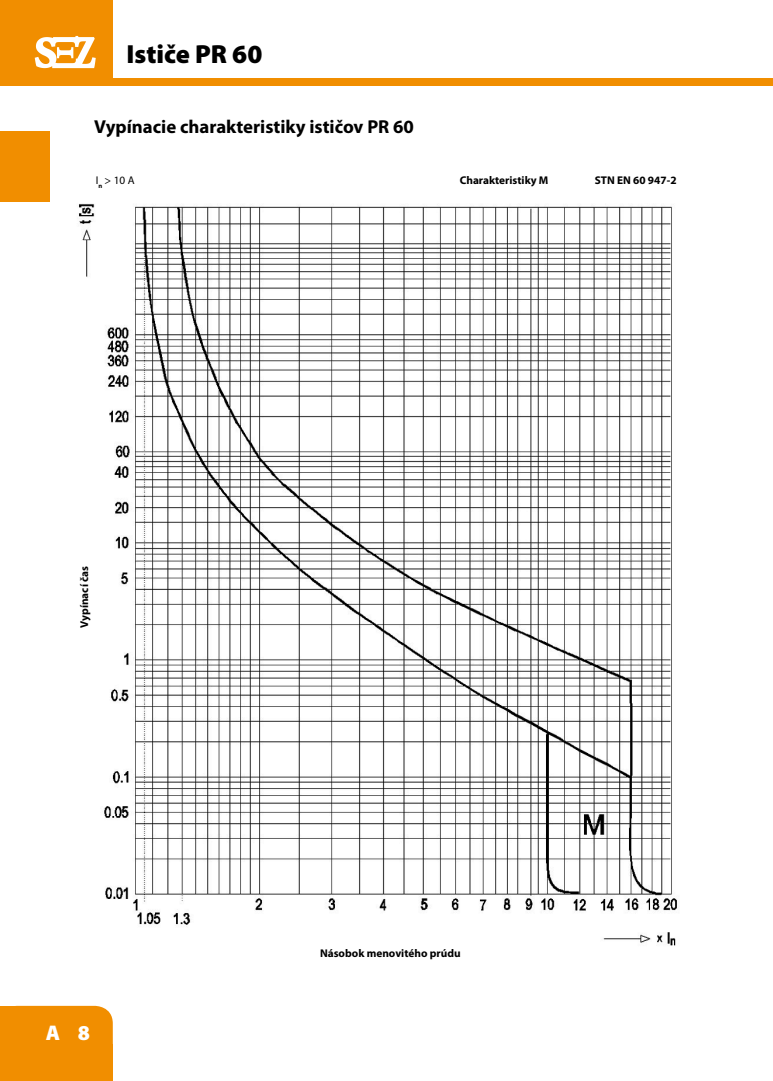
<style>
.page{position:relative;width:773px;height:1081px;background:#fff}
.page>*{position:absolute;margin:0;border:0;box-sizing:border-box;transform-origin:0 0}
.t1{font:900 26.25px "Myriad Pro";color:#000}
.t2{font:900 21.25px "Myriad Pro";color:#fff}
.t3{font:700 18.75px "Myriad Pro";color:#000}
.t4{font:700 11.25px "Myriad Pro";color:#000}
.t5{font:11.25px "Myriad Pro";color:#000}
</style>
<div class="page">
<div style="left:0;top:78px;width:772px;height:7px;background:#f18e00"></div>
<div style="left:0;top:1006px;width:113px;height:75px;background:#f18e00"></div>
<div style="left:79px;top:1044px;width:34px;height:37px;background:#f18e00"></div>
<div style="left:0;top:1044px;width:33px;height:37px;background:#f18e00"></div>
<div style="left:0;top:1006px;width:33px;height:36px;background:#f18e00"></div>
<div style="left:0;top:131px;width:50px;height:71px;background:#f18e00"></div>
<div style="left:0;top:0;width:112px;height:82px;background:#f18e00"></div>
<svg style="left:35px;top:36px;width:61px;height:32px"></svg>
<img style="left:79px;top:203px;width:598px;height:743px">
<h1 class="t1" style="left:127px;top:39px;width:137px">Ističe PR 60</h1>
<h3 class="t3" style="left:94px;top:114px;width:321px">Vypínacie charakteristiky ističov PR 60</h3>
<p class="t5" style="left:96px;top:173px;width:40px">I<sub>n</sub> &gt; 10 A</p>
<p class="t4" style="left:459px;top:173px;width:90px">Charakteristiky M</p>
<p class="t4" style="left:594px;top:173px;width:83px">STN EN 60 947-2</p>
<p class="t4" style="left:77px;top:628px;width:63px;rotate:-90deg">Vypínací čas</p>
<h2 class="t2" style="left:46px;top:1020px;width:46px">A 8</h2>
<p class="t4" style="left:320px;top:945px;width:142px">Násobok menovitého prúdu</p>
</div>
